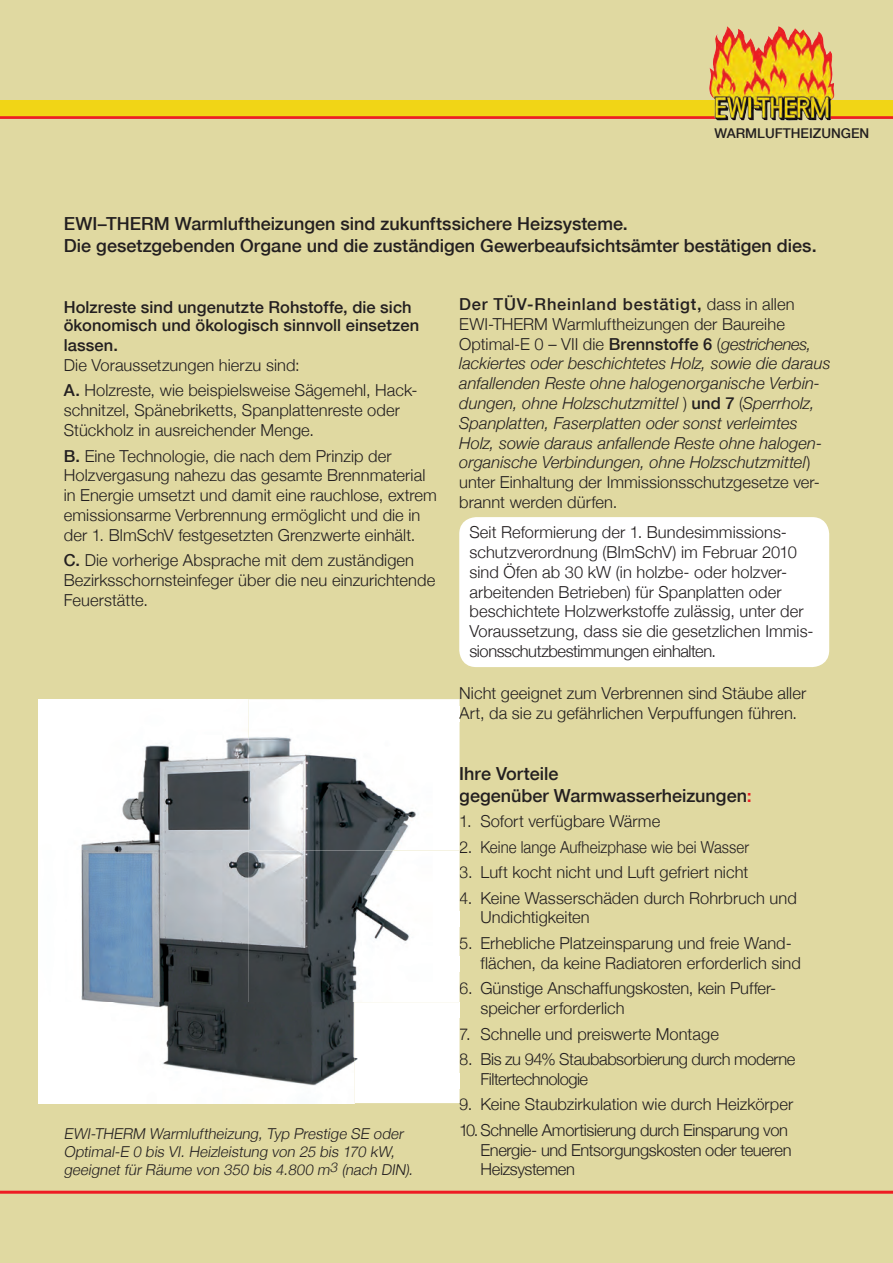
<style>
.page{position:relative;width:893px;height:1263px;background:#e0d9a1}
.page>*{position:absolute;margin:0;border:0;box-sizing:border-box;transform-origin:0 0}
.t1{font:500 18px/21.6px "Helvetica Neue";color:#231f20}
.t2{font:300 16.5px/19.8px "Helvetica Neue";letter-spacing:.005em;color:#231f20}
.t3{font:italic 300 16.5px/19.8px "Helvetica Neue";letter-spacing:.005em;color:#231f20}
.t4{font:300 16.5px/19.8px "Helvetica Neue";letter-spacing:-.02em;color:#231f20}
.t5{font:500 16.5px/18px "Helvetica Neue";letter-spacing:.005em;color:#231f20}
.t6{font:300 16.5px/19.8px "Helvetica Neue";letter-spacing:-.025em;color:#231f20}
.t7{font:italic 300 15px/18px "Helvetica Neue";color:#231f20}
.t8{font:500 13.5px "Helvetica Neue";color:#231f20}
.s1{font-weight:500}
.s2{font-weight:500;font-style:normal}
.s3{font-style:normal}
.s4{color:#ee1d23}
</style>
<div class="page">
<div style="left:0;top:101px;width:716px;height:17px;background:#f1d516"></div>
<hr style="left:0;top:116px;width:719px;height:3px;background:#ee1d23">
<div style="left:829px;top:101px;width:64px;height:17px;background:#f1d516"></div>
<hr style="left:829px;top:116px;width:64px;height:3px;background:#ee1d23">
<img style="left:709px;top:26px;width:110px;height:95px">
<hr style="left:0;top:1191px;width:893px;height:3px;background:#ee1d23">
<div style="left:459px;top:517px;width:370px;height:150px;background:#fff;border-radius:17px"></div>
<img style="left:38px;top:699px;width:316px;height:404px">
<img style="left:249px;top:699px;width:211px;height:303px">
<img style="left:354px;top:1002px;width:106px;height:101px">
<svg style="left:459px;top:707px;width:1px;height:15px"></svg>
<svg style="left:459px;top:912px;width:1px;height:15px"></svg>
<svg style="left:459px;top:957px;width:1px;height:14px"></svg>
<svg style="left:459px;top:1002px;width:1px;height:15px"></svg>
<svg style="left:459px;top:1073px;width:1px;height:15px"></svg>
<p class="t8" style="left:714px;top:122px;width:156px">WARMLUFTHEIZUNGEN</p>
<p class="t1" style="left:64px;top:211px;width:754px;line-height:22.5px">EWI–THERM Warmluftheizungen sind zukunftssichere Heizsysteme.<br>Die gesetzgebenden Organe und die zuständigen Gewerbeaufsichtsämter bestätigen dies.</p>
<p class="t5" style="left:64px;top:298px;width:357px">Holzreste sind ungenutzte Rohstoffe, die sich ökonomisch und ökologisch sinnvoll einsetzen</p>
<p class="t5" style="left:64px;top:336px;width:56px">lassen.</p>
<p class="t2" style="left:64px;top:351px;width:355px;line-height:25.5px">Die Voraussetzungen hierzu sind:<br><span class="s1">A.</span> Holzreste, wie beispielsweise Sägemehl, Hack-</p>
<p class="t2" style="left:64px;top:400px;width:338px">schnitzel, Spänebriketts, Spanplattenreste oder<br>Stückholz in ausreichender Menge.</p>
<p class="t2" style="left:64px;top:445px;width:375px"><span class="s1">B.</span> Eine Technologie, die nach dem Prinzip der Holzvergasung nahezu das gesamte Brennmaterial in Energie umsetzt und damit eine rauchlose, extrem emissionsarme Verbrennung ermöglicht und die in der 1. BlmSchV festgesetzten Grenzwerte einhält.</p>
<p class="t2" style="left:64px;top:550px;width:373px"><span class="s1">C.</span> Die vorherige Absprache mit dem zuständigen<br>Bezirksschornsteinfeger über die neu einzurichtende<br>Feuerstätte.</p>
<p class="t7" style="left:64px;top:1124px;width:354px">EWI-THERM Warmluftheizung,Typ Prestige SE oder<br>Optimal-E 0 bis VI. Heizleistung von 25 bis 170 kW, geeignetfürRäume von 350 bis 4.800 m<sup>3</sup> (nach DIN).</p>
<p class="t3" style="left:459px;top:293px;width:373px"><span class="s2">Der TÜV-Rheinland bestätigt,</span> <span class="s3">dass in allen EWI-THERM Warmluftheizungen der Baureihe Optimal-E 0 – VII die</span> <span class="s2">Brennstoffe 6</span> <span class="s3">(</span>gestrichenes, lackiertes oder beschichtetes Holz, sowie die daraus anfallenden Reste ohne halogenorganische Verbin&shy;dungen, ohne Holzschutzmittel <span class="s3">)</span> <span class="s2">und 7</span> <span class="s3">(</span>Sperrholz, Spanplatten, Faserplatten oder sonst verleimtes Holz, sowie daraus anfallende Reste ohne halogen&shy;organische Verbindungen, ohne Holzschutzmittel<span class="s3">) unter Einhaltung der Immissionsschutzgesetze ver&shy;brannt werden dürfen.</span></p>
<p class="t2" style="left:469px;top:521px;width:346px">Seit Reformierung der 1. Bundesimmissions&shy;schutzverordnung (BImSchV) im Februar 2010 sind Öfen ab 30 kW (in holzbe- oder holzver&shy;arbeitenden Betrieben) für Spanplatten oder beschichtete Holzwerkstoffe zulässig, unter der Voraussetzung, dass sie die gesetzlichen Immis&shy;sionsschutzbestimmungen einhalten.</p>
<p class="t2" style="left:459px;top:682px;width:349px">Nicht geeignet zum Verbrennen sind Stäube aller<br>Art, da sie zu gefährlichen Verpuffungen führen.</p>
<p class="t1" style="left:459px;top:762px;width:294px">Ihre Vorteile<br>gegenüber Warmwasserheizungen<span class="s4">:</span></p>
<p class="t2" style="left:459px;top:810px;width:203px">1. Sofort verfügbare Wärme</p>
<p class="t2" style="left:459px;top:836px;width:291px">2. Keine lange Aufheizphase wie bei Wasser</p>
<p class="t2" style="left:459px;top:861px;width:291px">3. Luft kocht nicht und Luft gefriert nicht</p>
<p class="t2" style="left:480px;top:887px;width:318px;text-indent:-21px">4. Keine Wasserschäden durch Rohrbruch und<br>Undichtigkeiten</p>
<p class="t2" style="left:480px;top:932px;width:322px;text-indent:-21px">5. Erhebliche Platzeinsparung und freie Wand&shy;flächen, da keine Radiatoren erforderlich sind</p>
<p class="t2" style="left:480px;top:977px;width:297px;text-indent:-21px">6. Günstige Anschaffungskosten, kein Puffer&shy;speicher erforderlich</p>
<p class="t2" style="left:459px;top:1023px;width:261px">7. Schnelle und preiswerte Montage</p>
<p class="t6" style="left:480px;top:1048px;width:316px;text-indent:-21px">8. Bis zu 94% Staubabsorbierung durch moderne<br>Filtertechnologie</p>
<p class="t2" style="left:459px;top:1093px;width:336px">9. Keine Staubzirkulation wie durch Heizkörper</p>
<p class="t4" style="left:480px;top:1119px;width:313px;text-indent:-21px">10. Schnelle Amortisierung durch Einsparung von<br>Energie- und Entsorgungskosten oder teueren<br>Heizsystemen</p>
</div>
